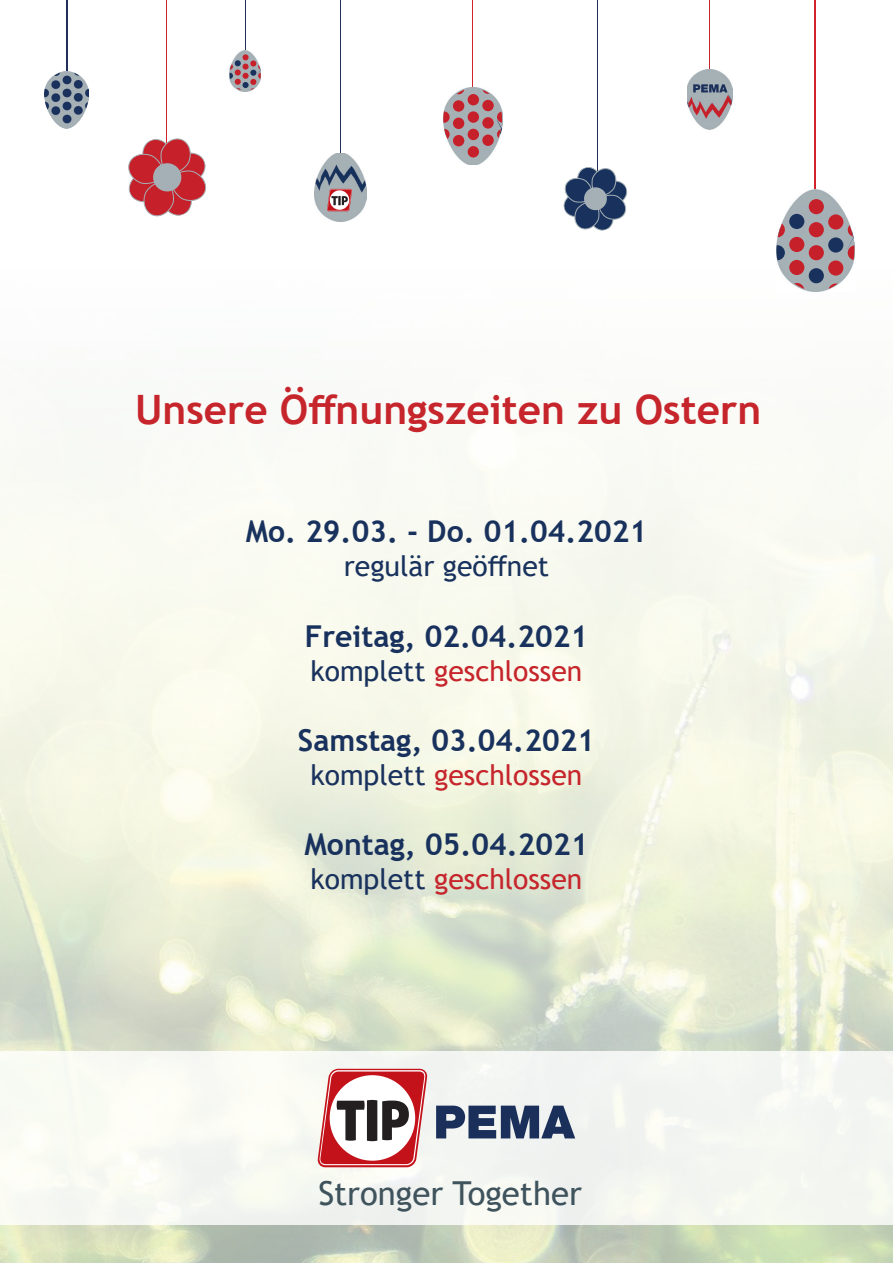
<style>
.page{position:relative;width:893px;height:1263px;background:#fff}
.page>*{position:absolute;margin:0;border:0;box-sizing:border-box;transform-origin:0 0}
.t1{font:700 40.5px "Trebuchet MS";color:#c6252c}
.t2{font:33px "Trebuchet MS";color:#3f535d}
.t3{font:700 30.15px "Trebuchet MS";color:#19325d}
.t4{font:28.35px "Trebuchet MS";color:#c6252c}
.t5{font:28.35px "Trebuchet MS";color:#19325d}
.s1{color:#19325d}
</style>
<div class="page">
<img style="left:0;top:0;width:893px;height:1263px">
<hr style="left:166px;top:0;width:1px;height:149px;background:#d2222a">
<hr style="left:597px;top:0;width:1px;height:181px;background:#21305a">
<svg style="left:562px;top:165px;width:66px;height:67px"></svg>
<svg style="left:126px;top:137px;width:82px;height:82px"></svg>
<hr style="left:66px;top:0;width:1px;height:77px;background:#21305a">
<hr style="left:245px;top:0;width:1px;height:61px;background:#21305a">
<img style="left:230px;top:50px;width:31px;height:41px">
<svg style="left:230px;top:54px;width:31px;height:36px"></svg>
<hr style="left:472px;top:0;width:1px;height:93px;background:#d2222a">
<img style="left:443px;top:88px;width:59px;height:77px">
<div style="left:468px;top:94px;width:11px;height:11px;background:#c6212a;border-radius:50%"></div>
<div style="left:468px;top:146px;width:11px;height:11px;background:#c6212a;border-radius:50%"></div>
<div style="left:453px;top:100px;width:11px;height:12px;background:#c6212a;border-radius:50%"></div>
<svg style="left:457px;top:90px;width:7px;height:4px"></svg>
<div style="left:482px;top:100px;width:12px;height:11px;background:#c6212a;border-radius:50%"></div>
<svg style="left:483px;top:90px;width:6px;height:4px"></svg>
<svg style="left:443px;top:111px;width:59px;height:43px;background:#b8888e"></svg>
<hr style="left:814px;top:0;width:2px;height:231px;background:#d2222a">
<hr style="left:340px;top:0;width:1px;height:180px;background:#21305a">
<img style="left:315px;top:153px;width:51px;height:68px">
<svg style="left:327px;top:189px;width:25px;height:22px"></svg>
<hr style="left:709px;top:0;width:1px;height:81px;background:#c6252c">
<img style="left:687px;top:70px;width:45px;height:60px">
<svg style="left:688px;top:84px;width:44px;height:37px;background:#a08d97"></svg>
<img style="left:45px;top:71px;width:43px;height:58px">
<img style="left:776px;top:189px;width:78px;height:103px">
<div style="left:809px;top:268px;width:15px;height:15px;background:#19325d;border-radius:50%"></div>
<div style="left:809px;top:199px;width:15px;height:15px;background:#c6212a;border-radius:50%"></div>
<div style="left:789px;top:260px;width:15px;height:15px;background:#c6212a;border-radius:50%"></div>
<svg style="left:794px;top:283px;width:10px;height:6px"></svg>
<div style="left:828px;top:260px;width:15px;height:16px;background:#c6212a;border-radius:50%"></div>
<svg style="left:829px;top:283px;width:9px;height:6px"></svg>
<svg style="left:776px;top:204px;width:78px;height:56px;background:#a78a94"></svg>
<div style="left:0;top:1051px;width:893px;height:174px;background:#f4f7f2"></div>
<svg style="left:318px;top:1069px;width:110px;height:98px"></svg>
<svg style="left:436px;top:1105px;width:139px;height:33px"></svg>
<h1 class="t1" style="left:135px;top:384px;width:628px">Unsere Öffnungszeiten zu Ostern</h1>
<p class="t3" style="left:246px;top:513px;width:403px">Mo. 29.03. - Do. 01.04.2021</p>
<p class="t5" style="left:344px;top:548px;width:207px">regulär geöffnet</p>
<p class="t3" style="left:305px;top:617px;width:285px">Freitag, 02.04.2021</p>
<p class="t4" style="left:310px;top:653px;width:273px"><span class="s1">komplett</span> geschlossen</p>
<p class="t3" style="left:298px;top:721px;width:298px">Samstag, 03.04.2021</p>
<p class="t4" style="left:310px;top:757px;width:273px"><span class="s1">komplett</span> geschlossen</p>
<p class="t3" style="left:304px;top:825px;width:285px">Montag, 05.04.2021</p>
<p class="t4" style="left:310px;top:861px;width:273px"><span class="s1">komplett</span> geschlossen</p>
<p class="t2" style="left:318px;top:1172px;width:265px">Stronger Together</p>
</div>
